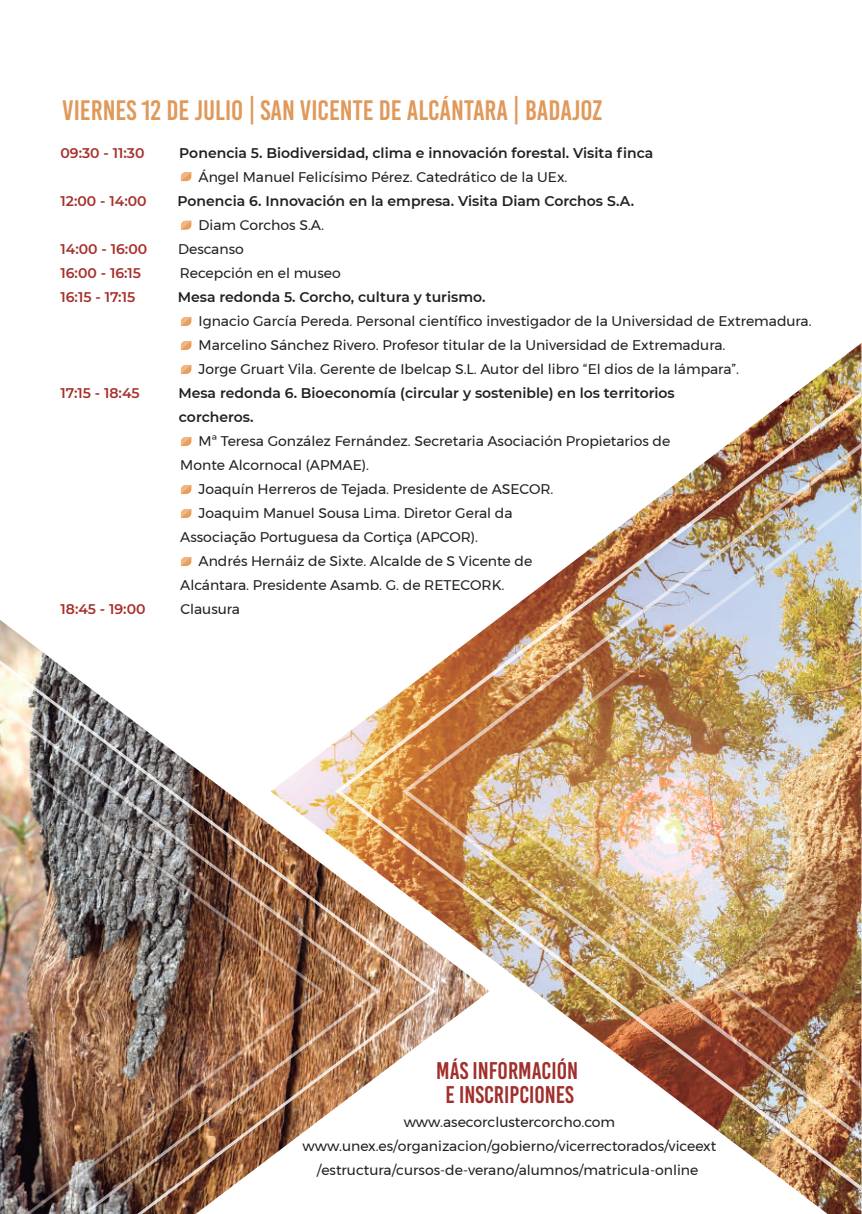
<style>
.page{position:relative;width:862px;height:1214px;background:#fff}
.page>*{position:absolute;margin:0;border:0;box-sizing:border-box;transform-origin:0 0}
.t1{font:28px "Bebas Kai";color:#e0995b}
.t2{font:24px/24px "Bebas Kai";color:#a12f2b;text-align:center}
.t3{font:14px/24px "Montserrat";color:#231f20}
.t4{font:600 14px/24px "Montserrat";color:#231f20}
.t5{font:600 14px "Montserrat";color:#a7302c}
</style>
<div class="page">
<img style="left:796px;top:343px;width:65px;height:870px">
<svg style="left:0;top:659px;width:107px;height:42px"></svg>
<img style="left:0;top:701px;width:335px;height:416px">
<img style="left:0;top:744px;width:324px;height:469px">
<img style="left:335px;top:391px;width:526px;height:799px">
<img style="left:402px;top:443px;width:459px;height:696px">
<img style="left:469px;top:494px;width:392px;height:594px">
<svg style="left:181px;top:172px;width:10px;height:9px"></svg>
<svg style="left:181px;top:221px;width:10px;height:9px"></svg>
<svg style="left:181px;top:437px;width:10px;height:9px"></svg>
<svg style="left:181px;top:557px;width:10px;height:9px"></svg>
<svg style="left:181px;top:485px;width:10px;height:9px"></svg>
<svg style="left:181px;top:509px;width:10px;height:9px"></svg>
<svg style="left:181px;top:317px;width:10px;height:9px"></svg>
<svg style="left:181px;top:341px;width:10px;height:9px"></svg>
<svg style="left:181px;top:365px;width:10px;height:9px"></svg>
<h1 class="t1" style="left:62px;top:95px;width:541px">VIERNES 12 DE JULIO | SAN VICENTE DE ALCÁNTARA | BADAJOZ</h1>
<p class="t5" style="left:61px;top:143px;width:85px">09:30 - 11:30</p>
<p class="t4" style="left:179px;top:140px;width:476px">Ponencia 5. Biodiversidad, clima e innovación forestal. Visita finca</p>
<p class="t3" style="left:199px;top:165px;width:370px">Ángel Manuel Felicísimo Pérez. Catedrático de la UEx.</p>
<p class="t5" style="left:61px;top:191px;width:88px">12:00 - 14:00</p>
<p class="t4" style="left:177px;top:188px;width:458px">Ponencia 6. Innovación en la empresa. Visita Diam Corchos S.A.</p>
<p class="t3" style="left:199px;top:213px;width:127px">Diam Corchos S.A.</p>
<p class="t5" style="left:61px;top:239px;width:88px">14:00 - 16:00</p>
<p class="t3" style="left:178px;top:237px;width:67px">Descanso</p>
<p class="t5" style="left:61px;top:263px;width:82px">16:00 - 16:15</p>
<p class="t3" style="left:180px;top:261px;width:162px">Recepción en el museo</p>
<p class="t5" style="left:61px;top:287px;width:76px">16:15 - 17:15</p>
<p class="t4" style="left:178px;top:284px;width:309px">Mesa redonda 5. Corcho, cultura y turismo.</p>
<p class="t3" style="left:199px;top:309px;width:614px">Ignacio García Pereda. Personal científico investigador de la Universidad de Extremadura.<br>Marcelino Sánchez Rivero. Profesor titular de la Universidad de Extremadura.<br>Jorge Gruart Vila. Gerente de Ibelcap S.L. Autor del libro “El dios de la lámpara”.</p>
<p class="t5" style="left:61px;top:383px;width:81px">17:15 - 18:45</p>
<p class="t4" style="left:178px;top:380px;width:498px">Mesa redonda 6. Bioeconomía (circular y sostenible) en los territorios corcheros.</p>
<p class="t3" style="left:199px;top:429px;width:473px">Mª Teresa González Fernández. Secretaria Asociación Propietarios de</p>
<p class="t3" style="left:180px;top:453px;width:190px">Monte Alcornocal (APMAE).</p>
<p class="t3" style="left:199px;top:477px;width:356px">Joaquín Herreros de Tejada. Presidente de ASECOR.</p>
<p class="t3" style="left:199px;top:501px;width:315px">Joaquim Manuel Sousa Lima. Diretor Geral da</p>
<p class="t3" style="left:180px;top:525px;width:299px">Associação Portuguesa da Cortiça (APCOR).</p>
<p class="t3" style="left:199px;top:549px;width:335px">Andrés Hernáiz de Sixte. Alcalde de S Vicente de</p>
<p class="t3" style="left:180px;top:573px;width:326px">Alcántara. Presidente Asamb. G. de RETECORK.</p>
<p class="t5" style="left:61px;top:599px;width:87px">18:45 - 19:00</p>
<p class="t3" style="left:180px;top:597px;width:61px">Clausura</p>
<h2 class="t2" style="left:436px;top:1058px;width:143px">MÁS INFORMACIÓN<br>E INSCRIPCIONES</h2>
<p class="t3" style="left:302px;top:1109px;width:415px;text-align:center">www.asecorclustercorcho.com www.unex.es/organizacion/gobierno/vicerrectorados/viceext /estructura/cursos-de-verano/alumnos/matricula-online</p>
</div>
